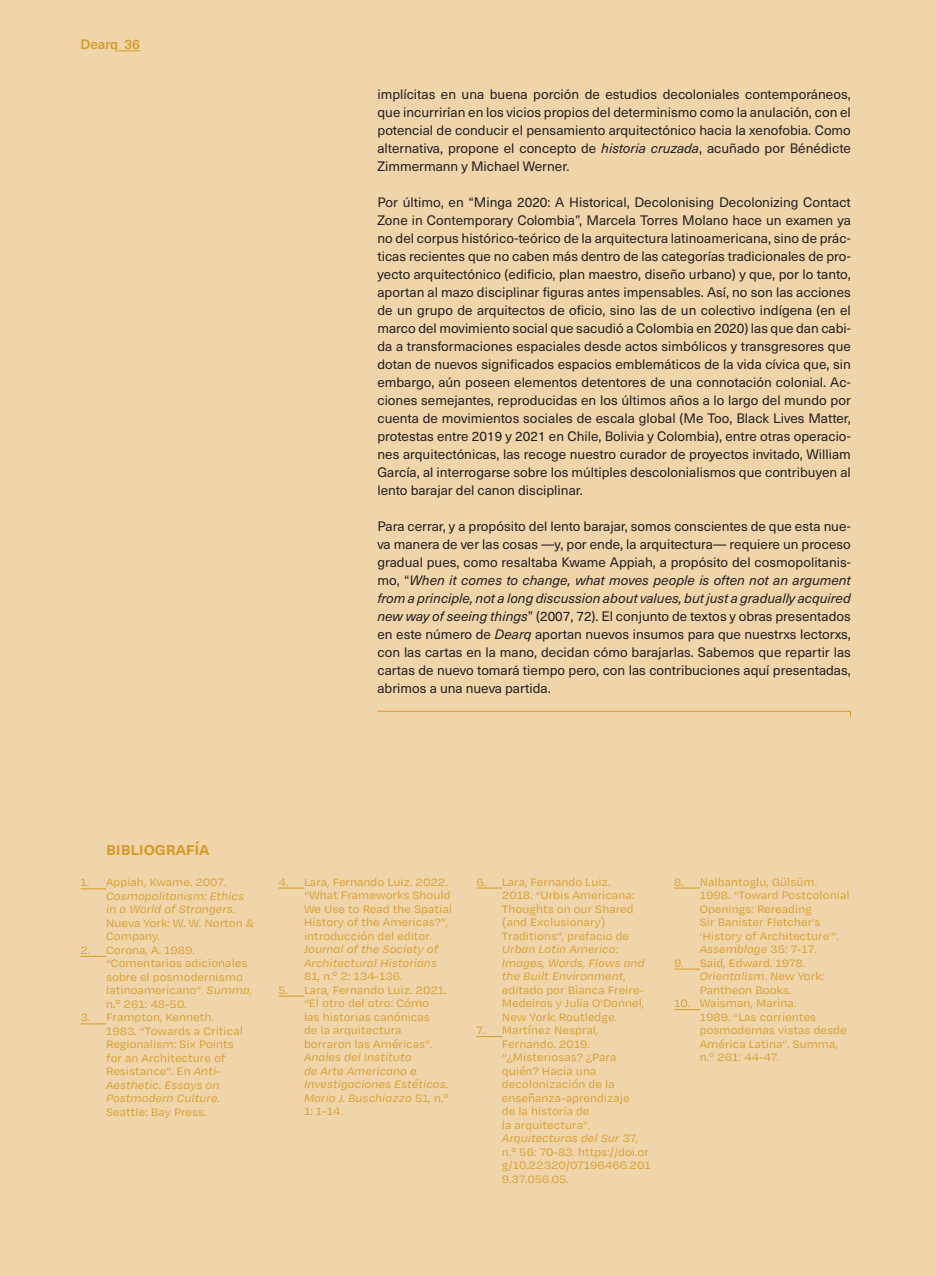
<style>
.page{position:relative;width:936px;height:1276px;background:#fff}
.page>*{position:absolute;margin:0;border:0;box-sizing:border-box;transform-origin:0 0}
.Titulo{font:500 18px "Neue Haas Unica W1 G";letter-spacing:-.01em;color:#d59925}
.Cuerpo{font:13.5px/18px "Neue Haas Unica W1 G";color:#231f20;text-align:justify}
.t1{font:500 13.5px "Neue Haas Unica W1 G";color:#d59925}
.Bibliografia{font:12.3px/13.5px "Degular Text";color:#d59925}
.s1{font-style:italic}
</style>
<div class="page">
<div style="left:0;top:0;width:935px;height:1276px;background:#f0d5aa"></div>
<svg style="left:81px;top:888px;width:25px;height:1px"></svg>
<svg style="left:81px;top:956px;width:25px;height:1px"></svg>
<svg style="left:81px;top:1023px;width:25px;height:1px"></svg>
<svg style="left:377px;top:710px;width:474px;height:7px"></svg>
<svg style="left:278px;top:887px;width:26px;height:1px"></svg>
<svg style="left:278px;top:995px;width:26px;height:1px"></svg>
<svg style="left:476px;top:887px;width:26px;height:1px"></svg>
<svg style="left:476px;top:1036px;width:26px;height:1px"></svg>
<svg style="left:674px;top:887px;width:25px;height:1px"></svg>
<svg style="left:674px;top:968px;width:25px;height:1px"></svg>
<svg style="left:674px;top:1009px;width:25px;height:1px"></svg>
<svg style="left:118px;top:50px;width:22px;height:1px"></svg>
<p class="t1" style="left:81px;top:35px;width:61px">Dearq 36</p>
<p class="Cuerpo" style="left:377px;top:84px;width:475px">implícitas en una buena porción de estudios decoloniales contemporáneos, que incurrirían en los vicios propios del determinismo como la anulación, con el potencial de conducir el pensamiento arquitectónico hacia la xenofobia. Como alternativa, propone el concepto de <span class="s1">historia cruzada</span>, acuñado por Bénédicte Zimmermann y Michael Werner.</p>
<p class="Cuerpo" style="left:377px;top:192px;width:475px">Por último, en “Minga 2020: A Historical, Decolonising Decolonizing Contact Zone in Contemporary Colombia”, Marcela Torres Molano hace un examen ya no del corpus histórico-teórico de la arquitectura latinoamericana, sino de prác&shy;ticas recientes que no caben más dentro de las categorías tradicionales de pro&shy;yecto arquitectónico (edificio, plan maestro, diseño urbano) y que, por lo tanto, aportan al mazo disciplinar figuras antes impensables. Así, no son las acciones de un grupo de arquitectos de oficio, sino las de un colectivo indígena (en el marco del movimiento social que sacudió a Colombia en 2020) las que dan cabi&shy;da a transformaciones espaciales desde actos simbólicos y transgresores que dotan de nuevos significados espacios emblemáticos de la vida cívica que, sin embargo, aún poseen elementos detentores de una connotación colonial. Ac&shy;ciones semejantes, reproducidas en los últimos años a lo largo del mundo por cuenta de movimientos sociales de escala global (Me Too, Black Lives Matter, protestas entre 2019 y 2021 en Chile, Bolivia y Colombia), entre otras operacio&shy;nes arquitectónicas, las recoge nuestro curador de proyectos invitado, William García, al interrogarse sobre los múltiples descolonialismos que contribuyen al lento barajar del canon disciplinar.</p>
<p class="Cuerpo" style="left:377px;top:516px;width:475px">Para cerrar, y a propósito del lento barajar, somos conscientes de que esta nue&shy;va manera de ver las cosas —y, por ende, la arquitectura— requiere un proceso gradual pues, como resaltaba Kwame Appiah, a propósito del cosmopolitanis&shy;mo, “<span class="s1">When it comes to change, what moves people is often not an argument from a principle, not a long discussion about values, but just a gradually acquired new way of seeing things</span>” (2007, 72). El conjunto de textos y obras presentados en este número de <span class="s1">Dearq</span> aportan nuevos insumos para que nuestrxs lectorxs, con las cartas en la mano, decidan cómo barajarlas. Sabemos que repartir las cartas de nuevo tomará tiempo pero, con las contribuciones aquí presentadas, abrimos a una nueva partida.</p>
<p class="Titulo" style="left:106px;top:835px;width:105px">bibliografía</p>
<p class="Bibliografia" style="left:106px;top:875px;width:150px;text-indent:-26px">1. Appiah, Kwame. 2007.<br><span class="s1">Cosmopolitanism: Ethics in a World of Strangers</span>.<br>Nueva York: W. W. Norton &amp;<br>Company.</p>
<p class="Bibliografia" style="left:106px;top:942px;width:148px;text-indent:-26px">2. Corona, A. 1989. “Comentarios adicionales sobre el posmodernismo latinoamericano”. <span class="s1">Summa</span>, n.º 261: 48-50.</p>
<p class="Bibliografia" style="left:106px;top:1010px;width:138px;text-indent:-26px">3. Frampton, Kenneth.<br>1983. “Towards a Critical<br>Regionalism: Six Points for an Architecture of<br>Resistance”. En <span class="s1">Anti-<br>Aesthetic. Essays on<br>Postmodern Culture</span>.<br>Seattle: Bay Press.</p>
<p class="Bibliografia" style="left:304px;top:874px;width:149px;text-indent:-26px">4. Lara, Fernando Luiz. 2022. “What Frameworks Should<br>We Use to Read the Spatial<br>History of the Americas?”, introducción del editor.<br><span class="s1">Journal of the Society of<br>Architectural Historians<br></span>81, n.º 2: 134-136.</p>
<p class="Bibliografia" style="left:304px;top:982px;width:146px;text-indent:-26px">5. Lara, Fernando Luiz. 2021. “El otro del otro: Cómo<br>las historias canónicas<br>de la arquitectura borraron las Américas”.<br><span class="s1">Anales del Instituto<br>de Arte Americano e<br>Investigaciones Estéticas.<br>Mario J. Buschiazzo</span> 51, n.º<br>1: 1-14.</p>
<p class="Bibliografia" style="left:502px;top:874px;width:144px;text-indent:-26px">6. Lara, Fernando Luiz.<br>2018. “Urbis Americana:<br>Thoughts on our Shared (and Exclusionary)<br>Traditions”, prefacio de<br><span class="s1">Urban Latin America:<br>Images, Words, Flows and the Built Environment</span>, editado por Bianca Freire-<br>Medeiros y Julia O'Donnel,<br>New York: Routledge.</p>
<p class="Bibliografia" style="left:502px;top:1023px;width:150px;text-indent:-26px">7. Martínez Nespral,<br>Fernando. 2019. “¿Misteriosas? ¿Para quién? Hacia una decolonización de la enseñanza-aprendizaje<br>de la historia de<br>la arquitectura”.<br><span class="s1">Arquitecturas del Sur</span> 37, n.º 56: 70-83. https://doi.or g/10.22320/07196466.201<br>9.37.056.05.</p>
<p class="Bibliografia" style="left:699px;top:874px;width:151px;text-indent:-26px">8. Nalbantoglu, Gülsüm.<br>1998. “Toward Postcolonial<br>Openings: Rereading<br>Sir Banister Fletcher's ‘History of Architecture’”.<br><span class="s1">Assemblage</span> 35: 7-17.</p>
<p class="Bibliografia" style="left:699px;top:955px;width:126px;text-indent:-26px">9. Said, Edward. 1978.<br><span class="s1">Orientalism</span>. New York:<br>Pantheon Books.</p>
<p class="Bibliografia" style="left:699px;top:996px;width:148px;text-indent:-26px">10. Waisman, Marina.<br>1989. “Las corrientes posmodernas vistas desde<br>América Latina”. Summa, n.º 261: 44-47.</p>
</div>
